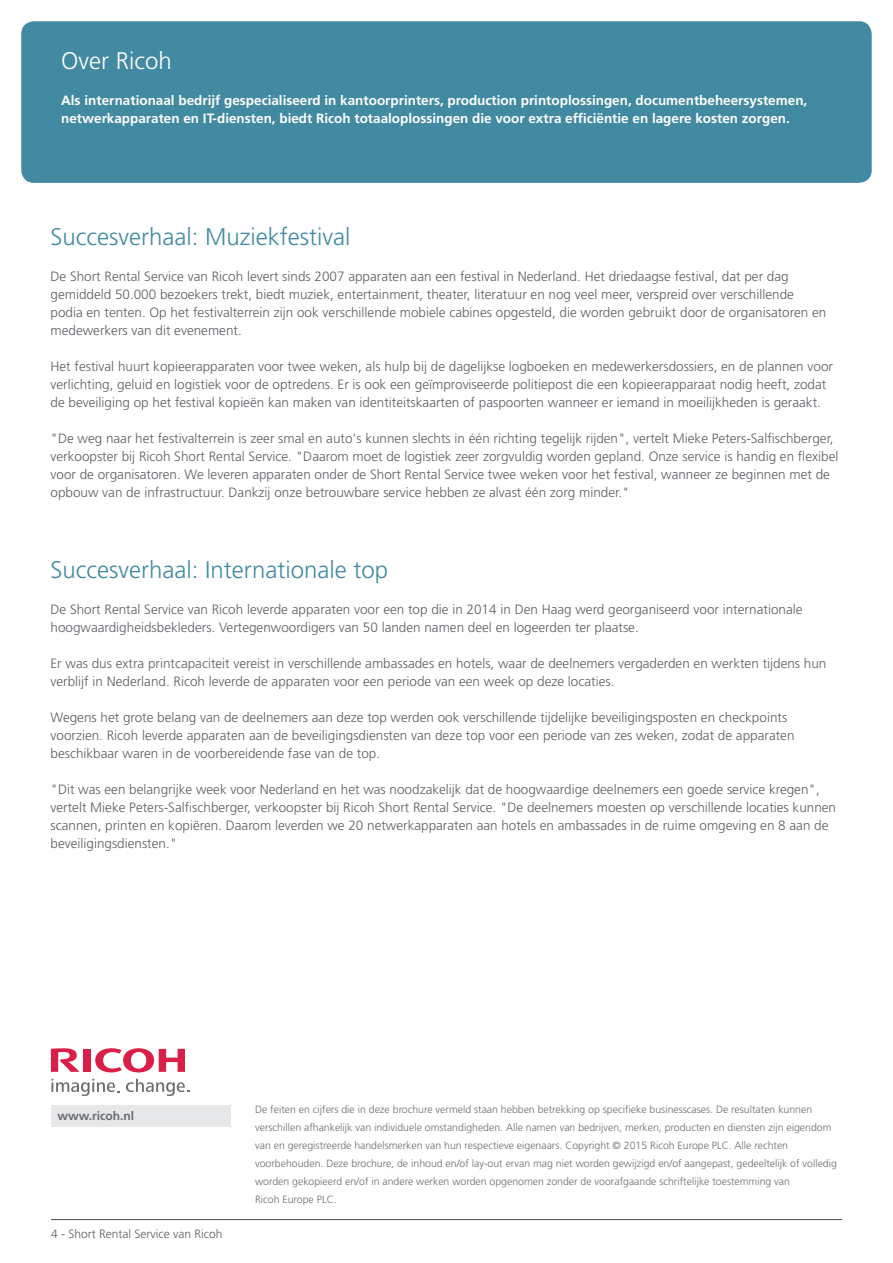
<style>
.page{position:relative;width:893px;height:1263px;background:#fff}
.page>*{position:absolute;margin:0;border:0;box-sizing:border-box;transform-origin:0 0}
.t1{font:300 24px "Frutiger LT Std";color:#418aa2}
.t2{font:300 24px "Frutiger LT Std";color:#fff}
.t3{font:300 13.5px/18px "Frutiger LT Std";color:#5c6065}
.t4{font:700 13.5px/18px "Frutiger LT Std";color:#fff}
.t5{font:300 12px "Frutiger LT Std";color:#5c6065}
.t6{font:700 12px "Frutiger LT Std";color:#6c6d70}
.t7{font:300 10.5px/18px "Frutiger LT Std";color:#6c6d70}
</style>
<div class="page">
<div style="left:21px;top:21px;width:851px;height:162px;background:#418aa2;border-radius:13px"></div>
<hr style="left:51px;top:1219px;width:791px;height:1px;background:#4b4c4d">
<div style="left:51px;top:1105px;width:179px;height:22px;background:#e6e7e9"></div>
<svg style="left:95px;top:1048px;width:90px;height:24px"></svg>
<div style="left:83px;top:1049px;width:8px;height:23px;background:#d91e47"></div>
<svg style="left:51px;top:1048px;width:28px;height:24px"></svg>
<svg style="left:51px;top:1079px;width:68px;height:17px"></svg>
<svg style="left:126px;top:1079px;width:63px;height:17px"></svg>
<h1 class="t2" style="left:61px;top:47px;width:112px">Over Ricoh</h1>
<p class="t4" style="left:61px;top:91px;width:748px">Als internationaal bedrijf gespecialiseerd in kantoorprinters, production printoplossingen, documentbeheersystemen, netwerkapparaten en IT-diensten, biedt Ricoh totaaloplossingen die voor extra efficiëntie en lagere kosten zorgen.</p>
<h1 class="t1" style="left:51px;top:223px;width:301px">Succesverhaal: Muziekfestival</h1>
<p class="t3" style="left:51px;top:267px;width:777px">De Short Rental Service van Ricoh levert sinds 2007 apparaten aan een festival in Nederland. Het driedaagse festival, dat per dag gemiddeld 50.000 bezoekers trekt, biedt muziek, entertainment, theater, literatuur en nog veel meer, verspreid over verschillende podia en tenten. Op het festivalterrein zijn ook verschillende mobiele cabines opgesteld, die worden gebruikt door de organisatoren en medewerkers van dit evenement.</p>
<p class="t3" style="left:51px;top:357px;width:784px">Het festival huurt kopieerapparaten voor twee weken, als hulp bij de dagelijkse logboeken en medewerkersdossiers, en de plannen voor verlichting, geluid en logistiek voor de optredens. Er is ook een geïmproviseerde politiepost die een kopieerapparaat nodig heeft, zodat de beveiliging op het festival kopieën kan maken van identiteitskaarten of paspoorten wanneer er iemand in moeilijkheden is geraakt.</p>
<p class="t3" style="left:51px;top:429px;width:789px">"De weg naar het festivalterrein is zeer smal en auto's kunnen slechts in één richting tegelijk rijden", vertelt Mieke Peters-Salfischberger, verkoopster bij Ricoh Short Rental Service. "Daarom moet de logistiek zeer zorgvuldig worden gepland. Onze service is handig en flexibel voor de organisatoren. We leveren apparaten onder de Short Rental Service twee weken voor het festival, wanneer ze beginnen met de opbouw van de infrastructuur. Dankzij onze betrouwbare service hebben ze alvast één zorg minder."</p>
<h1 class="t1" style="left:51px;top:556px;width:339px">Succesverhaal: Internationale top</h1>
<p class="t3" style="left:51px;top:600px;width:753px">De Short Rental Service van Ricoh leverde apparaten voor een top die in 2014 in Den Haag werd georganiseerd voor internationale hoogwaardigheidsbekleders. Vertegenwoordigers van 50 landen namen deel en logeerden ter plaatse.</p>
<p class="t3" style="left:51px;top:654px;width:777px">Er was dus extra printcapaciteit vereist in verschillende ambassades en hotels, waar de deelnemers vergaderden en werkten tijdens hun verblijf in Nederland. Ricoh leverde de apparaten voor een periode van een week op deze locaties.</p>
<p class="t3" style="left:51px;top:708px;width:745px">Wegens het grote belang van de deelnemers aan deze top werden ook verschillende tijdelijke beveiligingsposten en checkpoints voorzien. Ricoh leverde apparaten aan de beveiligingsdiensten van deze top voor een periode van zes weken, zodat de apparaten beschikbaar waren in de voorbereidende fase van de top.</p>
<p class="t3" style="left:51px;top:780px;width:787px">"Dit was een belangrijke week voor Nederland en het was noodzakelijk dat de hoogwaardige deelnemers een goede service kregen", vertelt Mieke Peters-Salfischberger, verkoopster bij Ricoh Short Rental Service. "De deelnemers moesten op verschillende locaties kunnen scannen, printen en kopiëren. Daarom leverden we 20 netwerkapparaten aan hotels en ambassades in de ruime omgeving en 8 aan de beveiligingsdiensten."</p>
<p class="t6" style="left:57px;top:1108px;width:78px">www.ricoh.nl</p>
<p class="t7" style="left:255px;top:1100px;width:583px">De feiten en cijfers die in deze brochure vermeld staan hebben betrekking op specifieke businesscases. De resultaten kunnen verschillen afhankelijk van individuele omstandigheden. Alle namen van bedrijven, merken, producten en diensten zijn eigendom van en geregistreerde handelsmerken van hun respectieve eigenaars. Copyright © 2015 Ricoh Europe PLC. Alle rechten voorbehouden. Deze brochure, de inhoud en/of lay-out ervan mag niet worden gewijzigd en/of aangepast, gedeeltelijk of volledig worden gekopieerd en/of in andere werken worden opgenomen zonder de voorafgaande schriftelijke toestemming van<br>Ricoh Europe PLC.</p>
<p class="t5" style="left:51px;top:1227px;width:173px">4 - Short Rental Service van Ricoh</p>
</div>
